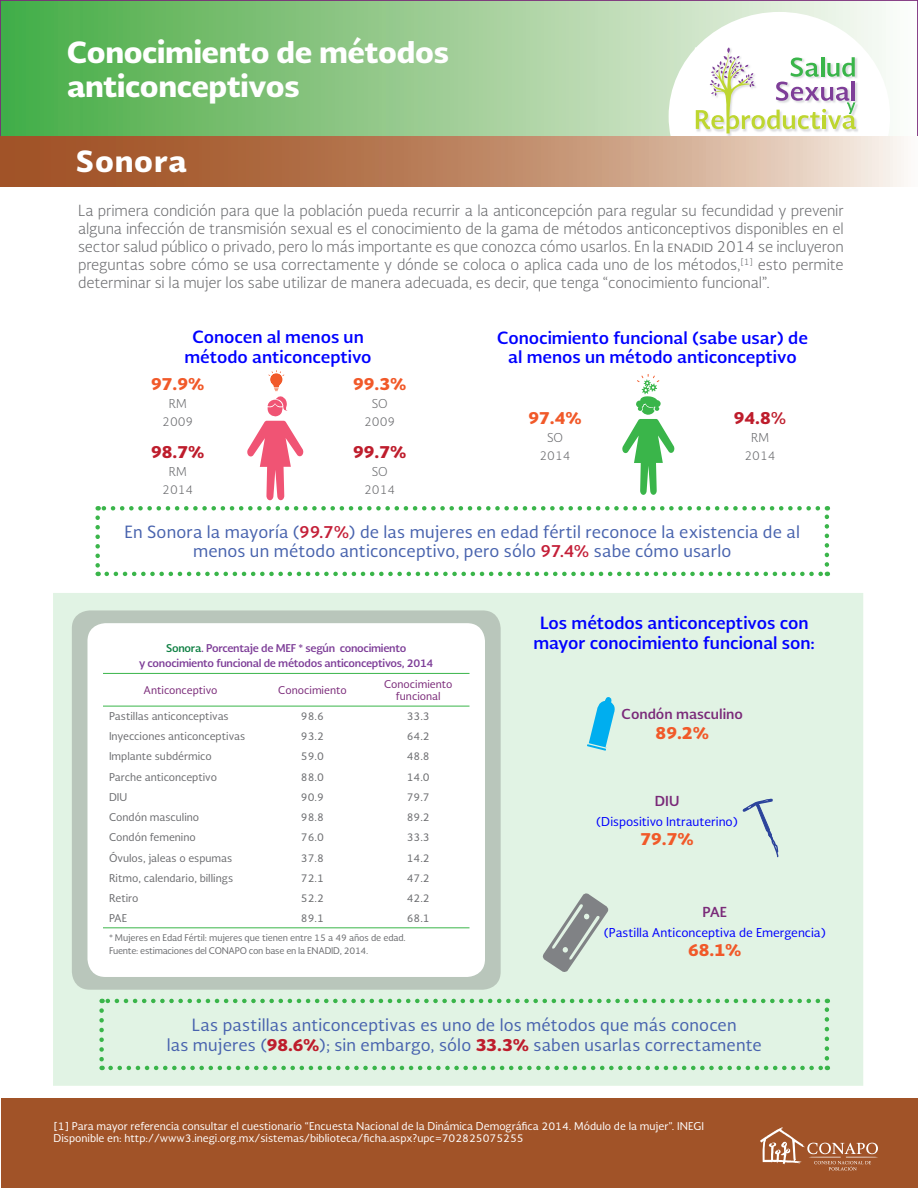
<style>
.page{position:relative;width:918px;height:1188px;background:#fff}
.page>*{position:absolute;margin:0;border:0;box-sizing:border-box;transform-origin:0 0}
.t1{font:900 28.5px/34.2px "Soberana Sans";letter-spacing:-.01em;color:#fff}
.Texto_secundario{font:16.5px/19.5px "Soberana Sans";letter-spacing:.01em;color:#4863ae;text-align:center}
.título_2{font:700 16.5px/19.5px "Soberana Sans";color:#00f;text-align:center}
.título_2-2{font:900 16.5px "Soberana Sans";color:#f15929}
.título_2-3{font:900 16.5px "Soberana Sans";color:#be1d2c}
.título_3{font:900 16.5px "Soberana Sans";color:#f15929}
.body{font:300 15px/18px "Soberana Sans";letter-spacing:-.01em;color:#6c6d70;text-align:justify}
.título_3-2{font:700 13.5px "Soberana Sans";color:#7a2a79}
.título_2-4{font:12px "Soberana Sans";color:#00f}
.body-2{font:300 12px/18px "Soberana Sans";color:#6c6d70;text-align:center}
.Cuadro{font:10.5px "Soberana Sans";color:#6c6d70}
.Pie{font:10.5px/12px "Soberana Sans";color:#fff}
.Grafica{font:700 10.5px/15px "Soberana Sans";letter-spacing:-.025em;color:#7e3e98;text-align:center}
.cabeza{font:10.5px/12.6px "Soberana Sans";color:#7a2a79;text-align:center}
.Fuente{font:9px/13.5px "Soberana Sans";letter-spacing:-.025em;color:#6c6d70}
.s1{font-weight:700}
.s2{font-weight:700;color:#c41f38}
.s3{color:#108044}
.s4{font-weight:900;color:#be1d2c}
</style>
<div class="page">
<div style="left:0;top:0;width:918px;height:180px;background:linear-gradient(to right,#46a941,#fdf9f6)"></div>
<div style="left:669px;top:12px;width:221px;height:209px;background:#fff;border-radius:50%"></div>
<img style="left:726px;top:58px;width:132px;height:78px">
<svg style="left:696px;top:47px;width:160px;height:86px"></svg>
<div style="left:1px;top:1098px;width:917px;height:90px;background:#a15328"></div>
<svg style="left:0;top:136px;width:918px;height:50px;background:#c28e6e"></svg>
<svg style="left:247px;top:370px;width:57px;height:130px"></svg>
<svg style="left:622px;top:374px;width:53px;height:121px"></svg>
<svg style="left:95px;top:518px;width:5px;height:58px"></svg>
<svg style="left:107px;top:572px;width:721px;height:4px"></svg>
<svg style="left:825px;top:506px;width:4px;height:59px"></svg>
<svg style="left:98px;top:506px;width:720px;height:5px"></svg>
<svg style="left:760px;top:1127px;width:118px;height:43px"></svg>
<div style="left:53px;top:593px;width:810px;height:493px;background:#e1f3e4"></div>
<svg style="left:587px;top:697px;width:28px;height:54px"></svg>
<svg style="left:99px;top:1011px;width:5px;height:59px"></svg>
<svg style="left:111px;top:1066px;width:717px;height:4px"></svg>
<svg style="left:825px;top:999px;width:4px;height:59px"></svg>
<svg style="left:102px;top:999px;width:716px;height:4px"></svg>
<svg style="left:742px;top:798px;width:37px;height:60px"></svg>
<svg style="left:542px;top:893px;width:67px;height:79px"></svg>
<div style="left:72px;top:610px;width:429px;height:380px;background:#b9c6bb;border-radius:18px"></div>
<div style="left:87px;top:623px;width:398px;height:354px;background:#fff;border-radius:18px"></div>
<hr style="left:103px;top:673px;width:155px;height:1px;background:#3ab54a">
<hr style="left:258px;top:673px;width:109px;height:1px;background:#3ab54a">
<hr style="left:367px;top:673px;width:102px;height:1px;background:#3ab54a">
<hr style="left:103px;top:706px;width:155px;height:1px;background:#3ab54a">
<hr style="left:258px;top:706px;width:109px;height:1px;background:#3ab54a">
<hr style="left:367px;top:706px;width:102px;height:1px;background:#3ab54a">
<hr style="left:103px;top:927px;width:155px;height:1px;background:#3ab54a">
<hr style="left:258px;top:927px;width:109px;height:1px;background:#3ab54a">
<hr style="left:367px;top:927px;width:102px;height:1px;background:#3ab54a">
<p class="t1" style="left:67px;top:34px;width:383px">Conocimiento de métodos anticonceptivos</p>
<p class="t1" style="left:76px;top:143px;width:112px">Sonora</p>
<p class="body" style="left:78px;top:201px;width:767px">La primera condición para que la población pueda recurrir a la anticoncepción para regular su fecundidad y prevenir alguna infección de transmisión sexual es el conocimiento de la gama de métodos anticonceptivos disponibles en el sector salud público o privado, pero lo más importante es que conozca cómo usarlos. En la enadid 2014 se incluyeron preguntas sobre cómo se usa correctamente y dónde se coloca o aplica cada uno de los métodos,<sup>[1]</sup> esto permite determinar si la mujer los sabe utilizar de manera adecuada, es decir, que tenga “conocimiento funcional”.</p>
<p class="título_2" style="left:185px;top:327px;width:189px">Conocen al menos un método anticonceptivo</p>
<p class="título_2" style="left:497px;top:327px;width:313px">Conocimiento funcional (sabe usar) de al menos un método anticonceptivo</p>
<p class="título_2-2" style="left:151px;top:372px;width:55px">97.9%</p>
<p class="body-2" style="left:162px;top:394px;width:33px">RM<br>2009</p>
<p class="título_2-3" style="left:151px;top:441px;width:55px">98.7%</p>
<p class="body-2" style="left:162px;top:463px;width:33px">RM<br>2014</p>
<p class="título_2-2" style="left:353px;top:372px;width:55px">99.3%</p>
<p class="body-2" style="left:364px;top:394px;width:33px">SO<br>2009</p>
<p class="título_2-3" style="left:353px;top:441px;width:55px">99.7%</p>
<p class="body-2" style="left:364px;top:463px;width:33px">SO<br>2014</p>
<p class="título_2-2" style="left:528px;top:406px;width:55px">97.4%</p>
<p class="body-2" style="left:540px;top:428px;width:33px">SO<br>2014</p>
<p class="título_2-3" style="left:734px;top:406px;width:54px">94.8<span class="s1">%</span></p>
<p class="body-2" style="left:744px;top:428px;width:33px">RM<br>2014</p>
<p class="Texto_secundario" style="left:125px;top:521px;width:677px">En Sonora la mayoría (<span class="s2">99.7%</span>) de las mujeres en edad fértil reconoce la existencia de al menos un método anticonceptivo, pero sólo <span class="s2">97.4%</span> sabe cómo usarlo</p>
<p class="Grafica" style="left:139px;top:641px;width:296px"><span class="s3">Sonora</span>. Porcentaje de MEF * según conocimiento<br>y conocimiento funcional de métodos anticonceptivos, 2014</p>
<p class="cabeza" style="left:144px;top:683px;width:75px">Anticonceptivo</p>
<p class="cabeza" style="left:278px;top:683px;width:70px">Conocimiento</p>
<p class="cabeza" style="left:384px;top:677px;width:70px">Conocimiento funcional</p>
<p class="Cuadro" style="left:109px;top:709px;width:121px">Pastillas anticonceptivas</p>
<p class="Cuadro" style="left:301px;top:709px;width:25px">98.6</p>
<p class="Cuadro" style="left:407px;top:709px;width:25px">33.3</p>
<p class="Cuadro" style="left:109px;top:729px;width:138px">Inyecciones anticonceptivas</p>
<p class="Cuadro" style="left:301px;top:729px;width:25px">93.2</p>
<p class="Cuadro" style="left:407px;top:729px;width:25px">64.2</p>
<p class="Cuadro" style="left:109px;top:750px;width:104px">Implante subdérmico</p>
<p class="Cuadro" style="left:301px;top:750px;width:25px">59.0</p>
<p class="Cuadro" style="left:407px;top:750px;width:25px">48.8</p>
<p class="Cuadro" style="left:109px;top:770px;width:109px">Parche anticonceptivo</p>
<p class="Cuadro" style="left:301px;top:770px;width:25px">88.0</p>
<p class="Cuadro" style="left:407px;top:770px;width:25px">14.0</p>
<p class="Cuadro" style="left:109px;top:790px;width:20px">DIU</p>
<p class="Cuadro" style="left:301px;top:790px;width:25px">90.9</p>
<p class="Cuadro" style="left:407px;top:790px;width:25px">79.7</p>
<p class="Cuadro" style="left:109px;top:811px;width:92px">Condón masculino</p>
<p class="Cuadro" style="left:301px;top:811px;width:25px">98.8</p>
<p class="Cuadro" style="left:407px;top:811px;width:25px">89.2</p>
<p class="Cuadro" style="left:109px;top:831px;width:88px">Condón femenino</p>
<p class="Cuadro" style="left:301px;top:831px;width:25px">76.0</p>
<p class="Cuadro" style="left:407px;top:831px;width:25px">33.3</p>
<p class="Cuadro" style="left:109px;top:851px;width:125px">Óvulos, jaleas o espumas</p>
<p class="Cuadro" style="left:301px;top:851px;width:25px">37.8</p>
<p class="Cuadro" style="left:407px;top:851px;width:25px">14.2</p>
<p class="Cuadro" style="left:109px;top:871px;width:126px">Ritmo, calendario, billings</p>
<p class="Cuadro" style="left:301px;top:871px;width:25px">72.1</p>
<p class="Cuadro" style="left:407px;top:871px;width:25px">47.2</p>
<p class="Cuadro" style="left:109px;top:891px;width:31px">Retiro</p>
<p class="Cuadro" style="left:301px;top:891px;width:25px">52.2</p>
<p class="Cuadro" style="left:407px;top:891px;width:25px">42.2</p>
<p class="Cuadro" style="left:109px;top:911px;width:20px">PAE</p>
<p class="Cuadro" style="left:301px;top:911px;width:25px">89.1</p>
<p class="Cuadro" style="left:407px;top:911px;width:25px">68.1</p>
<p class="Fuente" style="left:109px;top:930px;width:298px">* Mujeres en Edad Fértil: mujeres que tienen entre 15 a 49 años de edad.<br>Fuente: estimaciones del CONAPO con base en la ENADID, 2014.</p>
<p class="título_2" style="left:533px;top:613px;width:283px">Los métodos anticonceptivos con mayor conocimiento funcional son:</p>
<p class="título_3-2" style="left:622px;top:705px;width:123px">Condón masculino</p>
<p class="título_3" style="left:656px;top:721px;width:55px">89.2%</p>
<p class="título_3-2" style="left:655px;top:792px;width:26px">DIU</p>
<p class="título_2-4" style="left:596px;top:813px;width:143px">(Dispositivo Intrauterino)</p>
<p class="título_2-2" style="left:640px;top:828px;width:55px">79.7%</p>
<p class="título_3-2" style="left:702px;top:903px;width:26px">PAE</p>
<p class="título_2-4" style="left:604px;top:924px;width:223px">(Pastilla Anticonceptiva de Emergencia)</p>
<p class="título_2-2" style="left:688px;top:939px;width:55px">68.1%</p>
<p class="Texto_secundario" style="left:167px;top:1015px;width:597px">Las pastillas anticonceptivas es uno de los métodos que más conocen<br>las mujeres (<span class="s4">98.6%</span>); sin embargo, sólo <span class="s4">33.3%</span> saben usarlas correctamente</p>
<p class="Pie" style="left:54px;top:1119px;width:652px">[1] Para mayor referencia consultar el cuestionario “Encuesta Nacional de la Dinámica Demográfica 2014. Módulo de la mujer”. INEGI<br>Disponible en: http://www3.inegi.org.mx/sistemas/biblioteca/ficha.aspx?upc=702825075255</p>
</div>
